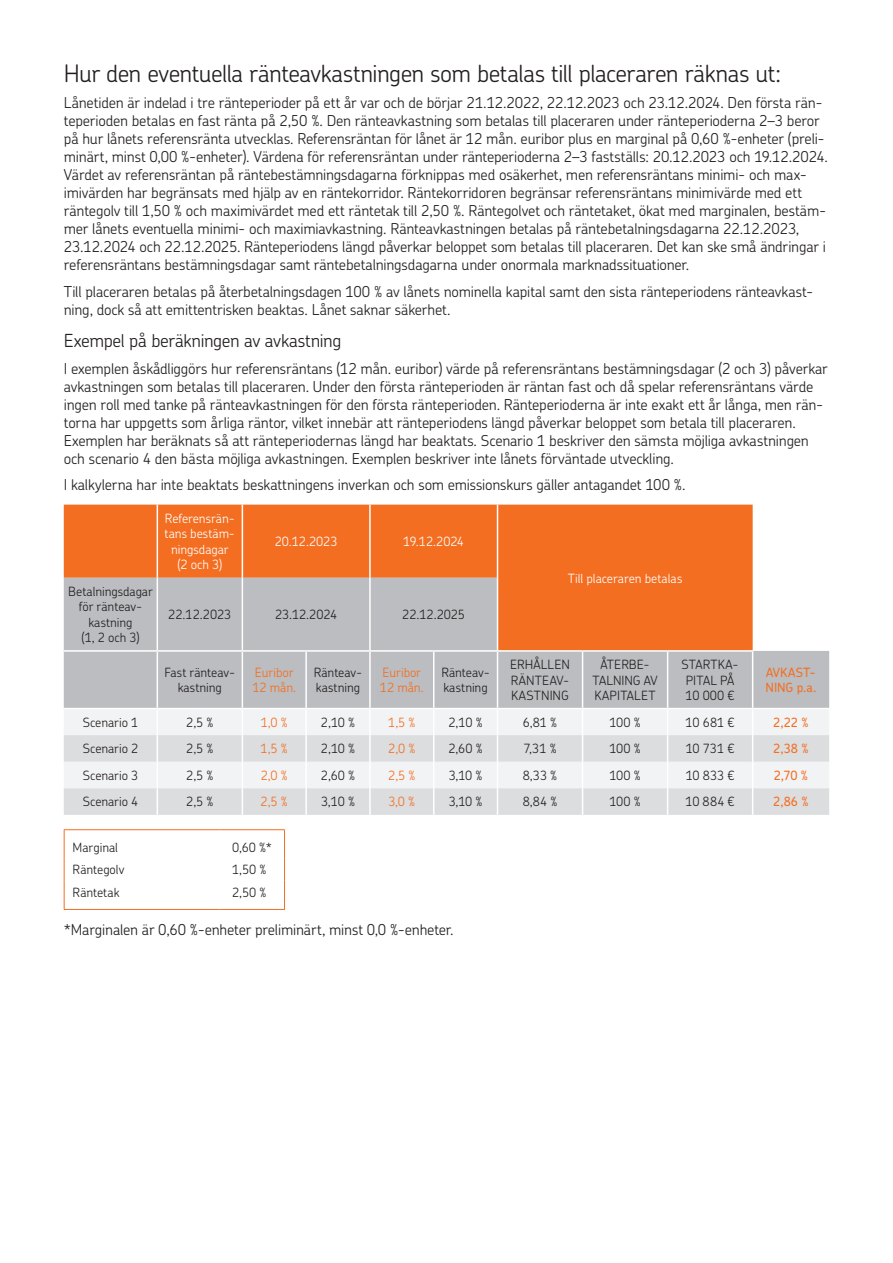
<style>
.page{position:relative;width:893px;height:1263px;background:#fff}
.page>*{position:absolute;margin:0;border:0;box-sizing:border-box;transform-origin:0 0}
.t1{font:300 24px "OP Chevin Pro";letter-spacing:-.02em;color:#231f20}
.t2{font:300 18px "OP Chevin Pro";letter-spacing:-.02em;color:#231f20}
.t3{font:300 15px/18px "OP Chevin Pro";letter-spacing:-.01em;color:#231f20}
.t4{font:300 12.75px/15.6px "OP Chevin Pro";color:#231f20;text-align:center}
.t5{font:300 12.75px/15.6px "OP Chevin Pro";letter-spacing:-.005em;color:#fff;text-align:center}
.t6{font:300 12.75px/15.6px "OP Chevin Pro";letter-spacing:-.005em;color:#f36e21}
.t7{font:500 12.75px/15.6px "OP Chevin Pro";letter-spacing:.005em;color:#f36e21}
</style>
<div class="page">
<div style="left:64px;top:505px;width:689px;height:73px;background:#f36e21"></div>
<svg style="left:64px;top:578px;width:765px;height:130px;background:#cab1a5"></svg>
<div style="left:64px;top:710px;width:765px;height:25px;background:#f2f3f4"></div>
<svg style="left:64px;top:735px;width:765px;height:80px;fill:#dcdddf"></svg>
<hr style="left:667px;top:652px;width:1px;height:56px;background:#fff">
<hr style="left:752px;top:652px;width:1px;height:56px;background:#fff">
<svg style="left:667px;top:710px;width:1px;height:105px"></svg>
<svg style="left:752px;top:710px;width:1px;height:105px"></svg>
<hr style="left:582px;top:652px;width:1px;height:56px;background:#fff">
<hr style="left:497px;top:650px;width:86px;height:2px;background:#fff">
<hr style="left:583px;top:650px;width:85px;height:2px;background:#fff">
<hr style="left:668px;top:650px;width:85px;height:2px;background:#fff">
<hr style="left:157px;top:578px;width:1px;height:72px;background:#fff">
<hr style="left:242px;top:578px;width:1px;height:72px;background:#fff">
<hr style="left:369px;top:578px;width:2px;height:72px;background:#fff">
<hr style="left:497px;top:578px;width:1px;height:72px;background:#fff">
<hr style="left:64px;top:650px;width:93px;height:2px;background:#fff">
<hr style="left:157px;top:650px;width:85px;height:2px;background:#fff">
<hr style="left:242px;top:650px;width:64px;height:2px;background:#fff">
<hr style="left:306px;top:650px;width:64px;height:2px;background:#fff">
<hr style="left:370px;top:650px;width:64px;height:2px;background:#fff">
<hr style="left:434px;top:650px;width:63px;height:2px;background:#fff">
<hr style="left:157px;top:505px;width:1px;height:73px;background:#fff">
<hr style="left:157px;top:652px;width:1px;height:56px;background:#fff">
<svg style="left:157px;top:710px;width:1px;height:105px"></svg>
<hr style="left:242px;top:505px;width:1px;height:73px;background:#fff">
<hr style="left:369px;top:505px;width:2px;height:73px;background:#fff">
<hr style="left:497px;top:505px;width:1px;height:73px;background:#fff">
<hr style="left:242px;top:652px;width:1px;height:56px;background:#fff">
<hr style="left:305px;top:652px;width:2px;height:56px;background:#fff">
<hr style="left:369px;top:652px;width:2px;height:56px;background:#fff">
<hr style="left:433px;top:652px;width:1px;height:56px;background:#fff">
<hr style="left:497px;top:652px;width:1px;height:56px;background:#fff">
<hr style="left:305px;top:709px;width:2px;height:26px;background:#fff">
<hr style="left:369px;top:709px;width:2px;height:26px;background:#fff">
<hr style="left:305px;top:735px;width:2px;height:27px;background:#fff">
<hr style="left:369px;top:735px;width:2px;height:27px;background:#fff">
<hr style="left:305px;top:762px;width:2px;height:26px;background:#fff">
<hr style="left:369px;top:762px;width:2px;height:26px;background:#fff">
<svg style="left:242px;top:710px;width:1px;height:105px"></svg>
<hr style="left:305px;top:788px;width:2px;height:27px;background:#fff">
<hr style="left:369px;top:788px;width:2px;height:27px;background:#fff">
<svg style="left:433px;top:710px;width:1px;height:105px"></svg>
<svg style="left:497px;top:710px;width:1px;height:105px"></svg>
<svg style="left:582px;top:710px;width:1px;height:105px"></svg>
<svg style="left:64px;top:830px;width:1px;height:79px"></svg>
<svg style="left:284px;top:830px;width:1px;height:79px"></svg>
<hr style="left:219px;top:829px;width:66px;height:1px;background:#f36e21">
<hr style="left:64px;top:909px;width:155px;height:1px;background:#f36e21">
<hr style="left:64px;top:829px;width:155px;height:1px;background:#f36e21">
<hr style="left:219px;top:909px;width:66px;height:1px;background:#f36e21">
<h1 class="t1" style="left:64px;top:57px;width:719px">Hur den eventuella ränteavkastningen som betalas till placeraren räknas ut:</h1>
<p class="t3" style="left:64px;top:93px;width:766px">Lånetiden är indelad i tre ränteperioder på ett år var och de börjar 21.12.2022, 22.12.2023 och 23.12.2024. Den första rän&shy;teperioden betalas en fast ränta på 2,50 %. Den ränteavkastning som betalas till placeraren under ränteperioderna 2–3 beror på hur lånets referensränta utvecklas. Referensräntan för lånet är 12 mån. euribor plus en marginal på 0,60 %-enheter (preli&shy;minärt, minst 0,00 %-enheter). Värdena för referensräntan under ränteperioderna 2–3 fastställs: 20.12.2023 och 19.12.2024.<br>Värdet av referensräntan på räntebestämningsdagarna förknippas med osäkerhet, men referensräntans minimi- och max&shy;imivärden har begränsats med hjälp av en räntekorridor. Räntekorridoren begränsar referensräntans minimivärde med ett räntegolv till 1,50 % och maximivärdet med ett räntetak till 2,50 %. Räntegolvet och räntetaket, ökat med marginalen, bestäm&shy;mer lånets eventuella minimi- och maximiavkastning. Ränteavkastningen betalas på räntebetalningsdagarna 22.12.2023, 23.12.2024 och 22.12.2025. Ränteperiodens längd påverkar beloppet som betalas till placeraren. Det kan ske små ändringar i referensräntans bestämningsdagar samt räntebetalningsdagarna under onormala marknadssituationer.</p>
<p class="t3" style="left:64px;top:282px;width:751px">Till placeraren betalas på återbetalningsdagen 100 % av lånets nominella kapital samt den sista ränteperiodens ränteavkast&shy;ning, dock så att emittentrisken beaktas. Lånet saknar säkerhet.</p>
<p class="t2" style="left:64px;top:328px;width:279px">Exempel på beräkningen av avkastning</p>
<p class="t3" style="left:64px;top:359px;width:766px">I exemplen åskådliggörs hur referensräntans (12 mån. euribor) värde på referensräntans bestämningsdagar (2 och 3) påverkar avkastningen som betalas till placeraren. Under den första ränteperioden är räntan fast och då spelar referensräntans värde ingen roll med tanke på ränteavkastningen för den första ränteperioden. Ränteperioderna är inte exakt ett år långa, men rän&shy;torna har uppgetts som årliga räntor, vilket innebär att ränteperiodens längd påverkar beloppet som betala till placeraren.<br>Exemplen har beräknats så att ränteperiodernas längd har beaktats. Scenario 1 beskriver den sämsta möjliga avkastningen och scenario 4 den bästa möjliga avkastningen. Exemplen beskriver inte lånets förväntade utveckling.</p>
<p class="t3" style="left:64px;top:475px;width:623px">I kalkylerna har inte beaktats beskattningens inverkan och som emissionskurs gäller antagandet 100 %.</p>
<p class="t5" style="left:165px;top:510px;width:72px">Referensrän&shy;tans bestäm&shy;ningsdagar (2 och 3)</p>
<p class="t5" style="left:275px;top:533px;width:64px">20.12.2023</p>
<p class="t5" style="left:403px;top:533px;width:62px">19.12.2024</p>
<p class="t5" style="left:568px;top:570px;width:116px">Till placeraren betalas</p>
<p class="t4" style="left:68px;top:583px;width:86px">Betalningsdagar för ränteav&shy;kastning<br>(1, 2 och 3)</p>
<p class="t4" style="left:168px;top:606px;width:65px">22.12.2023</p>
<p class="t4" style="left:275px;top:606px;width:64px">23.12.2024</p>
<p class="t4" style="left:402px;top:606px;width:64px">22.12.2025</p>
<p class="t4" style="left:164px;top:664px;width:72px">Fast ränteav&shy;kastning</p>
<p class="t6" style="left:252px;top:664px;width:45px">Euribor<br>12 mån.</p>
<p class="t4" style="left:314px;top:664px;width:50px;text-align:left">Ränteav&shy;kastning</p>
<p class="t6" style="left:380px;top:664px;width:45px">Euribor<br>12 mån.</p>
<p class="t4" style="left:441px;top:664px;width:50px;text-align:left">Ränteav&shy;kastning</p>
<p class="t4" style="left:510px;top:656px;width:61px;text-align:justify">ERHÅLLEN RÄNTEAV-KASTNING</p>
<p class="t4" style="left:592px;top:656px;width:67px">ÅTERBE-<br>TALNING AV<br>KAPITALET</p>
<p class="t4" style="left:681px;top:656px;width:59px">STARTKA-<br>PITAL PÅ<br>10 000 €</p>
<p class="t7" style="left:766px;top:664px;width:52px">AVKAST-<br>NING p.a.</p>
<p class="t4" style="left:83px;top:714px;width:57px">Scenario 1</p>
<p class="t4" style="left:186px;top:714px;width:29px">2,5 %</p>
<p class="t6" style="left:261px;top:714px;width:29px">1,0 %</p>
<p class="t4" style="left:321px;top:714px;width:36px">2,10 %</p>
<p class="t6" style="left:388px;top:714px;width:29px">1,5 %</p>
<p class="t4" style="left:448px;top:714px;width:36px">2,10 %</p>
<p class="t4" style="left:523px;top:714px;width:36px">6,81 %</p>
<p class="t4" style="left:609px;top:714px;width:33px">100 %</p>
<p class="t4" style="left:686px;top:714px;width:51px">10 681 €</p>
<p class="t7" style="left:773px;top:714px;width:37px">2,22 %</p>
<p class="t4" style="left:83px;top:740px;width:57px">Scenario 2</p>
<p class="t4" style="left:186px;top:740px;width:29px">2,5 %</p>
<p class="t6" style="left:261px;top:740px;width:29px">1,5 %</p>
<p class="t4" style="left:321px;top:740px;width:36px">2,10 %</p>
<p class="t6" style="left:388px;top:740px;width:29px">2,0 %</p>
<p class="t4" style="left:448px;top:740px;width:36px">2,60 %</p>
<p class="t4" style="left:523px;top:740px;width:35px">7,31 %</p>
<p class="t4" style="left:609px;top:740px;width:33px">100 %</p>
<p class="t4" style="left:686px;top:740px;width:50px">10 731 €</p>
<p class="t7" style="left:773px;top:740px;width:37px">2,38 %</p>
<p class="t4" style="left:83px;top:767px;width:57px">Scenario 3</p>
<p class="t4" style="left:186px;top:767px;width:29px">2,5 %</p>
<p class="t6" style="left:261px;top:767px;width:29px">2,0 %</p>
<p class="t4" style="left:321px;top:767px;width:36px">2,60 %</p>
<p class="t6" style="left:388px;top:767px;width:29px">2,5 %</p>
<p class="t4" style="left:449px;top:767px;width:35px">3,10 %</p>
<p class="t4" style="left:523px;top:767px;width:36px">8,33 %</p>
<p class="t4" style="left:609px;top:767px;width:33px">100 %</p>
<p class="t4" style="left:686px;top:767px;width:50px">10 833 €</p>
<p class="t7" style="left:774px;top:767px;width:36px">2,70 %</p>
<p class="t4" style="left:83px;top:793px;width:57px">Scenario 4</p>
<p class="t4" style="left:186px;top:793px;width:29px">2,5 %</p>
<p class="t6" style="left:261px;top:793px;width:29px">2,5 %</p>
<p class="t4" style="left:321px;top:793px;width:35px">3,10 %</p>
<p class="t6" style="left:388px;top:793px;width:28px">3,0 %</p>
<p class="t4" style="left:449px;top:793px;width:35px">3,10 %</p>
<p class="t4" style="left:523px;top:793px;width:36px">8,84 %</p>
<p class="t4" style="left:609px;top:793px;width:33px">100 %</p>
<p class="t4" style="left:685px;top:793px;width:51px">10 884 €</p>
<p class="t7" style="left:773px;top:794px;width:37px">2,86 %</p>
<p class="t4" style="left:73px;top:839px;width:47px">Marginal</p>
<p class="t4" style="left:232px;top:839px;width:41px">0,60 %*</p>
<p class="t4" style="left:73px;top:861px;width:53px">Räntegolv</p>
<p class="t4" style="left:232px;top:861px;width:36px">1,50 %</p>
<p class="t4" style="left:73px;top:884px;width:48px">Räntetak</p>
<p class="t4" style="left:232px;top:884px;width:36px">2,50 %</p>
<p class="t3" style="left:64px;top:920px;width:391px">*Marginalen är 0,60 %-enheter preliminärt, minst 0,0 %-enheter.</p>
</div>
